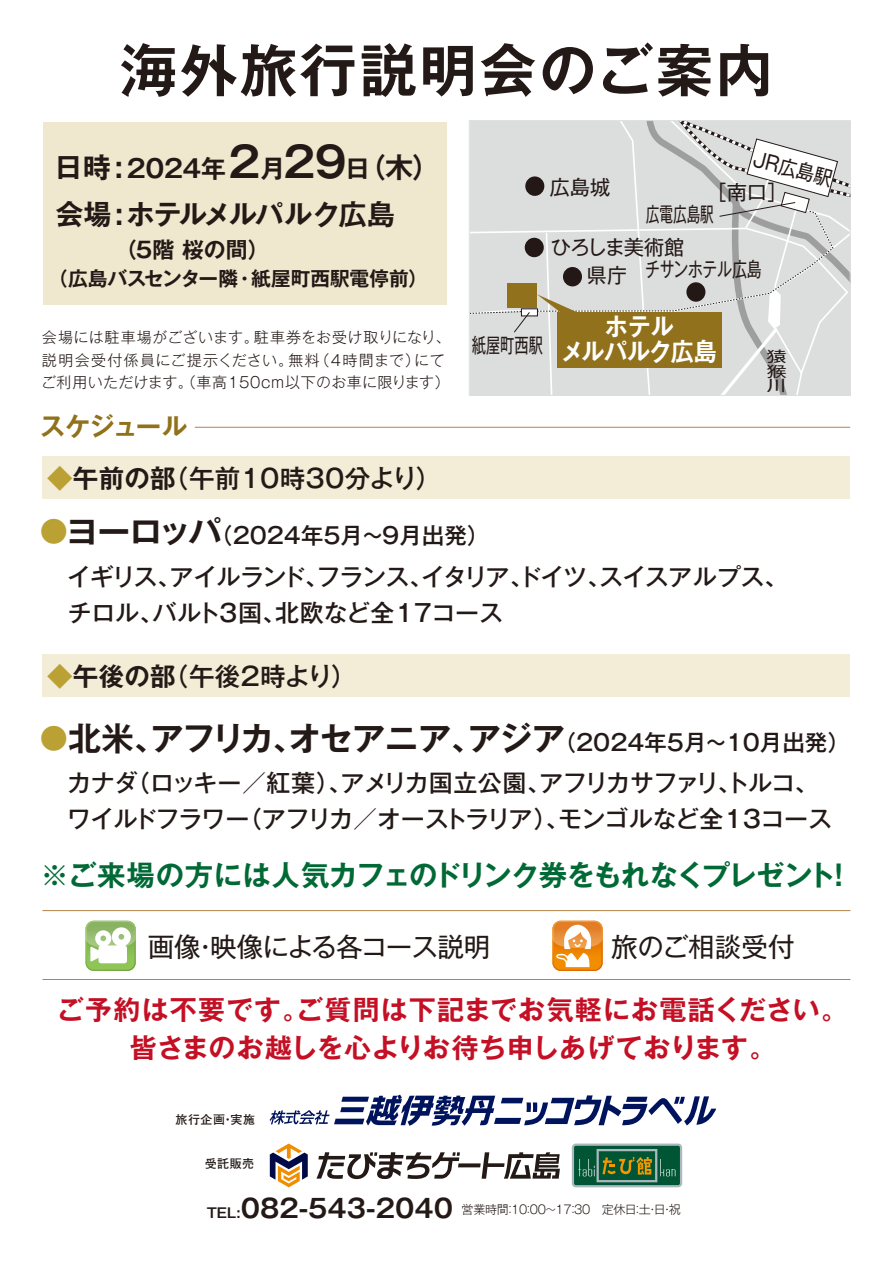
<style>
.page{position:relative;width:893px;height:1263px;background:#fff}
.page>*{position:absolute;margin:0;border:0;box-sizing:border-box;transform-origin:0 0}
.t1{font:700 57px "Gothic MB101 Pro De";letter-spacing:.05em;color:#231916}
.t2{font:700 33px "Gothic MB101 Pro De";letter-spacing:-.03em;color:#231916}
.t3{font:700 28.5px "Gothic MB101 Pro De";letter-spacing:-.03em;color:#006935}
.t4{font:700 28.2px "Gothic MB101 Pro De";letter-spacing:-.045em;color:#231916}
.t5{font:700 27px/37.5px "Gothic MB101 Pro De";letter-spacing:.035em;color:#c40f24;text-align:center}
.t6{font:26.55px "Gothic MB101 Pro";letter-spacing:-.03em;color:#231916}
.t7{font:26.55px "Gothic MB101 Pro";letter-spacing:-.005em;color:#231916}
.t8{font:500 25.5px "Gothic MB101 Pro";letter-spacing:.01em;color:#231916}
.t9{font:700 25.5px "Gothic MB101 Pro De";letter-spacing:-.05em;color:#91711b}
.t10{font:700 25.05px "Gothic MB101 Pro De";letter-spacing:-.015em;color:#231916}
.t11{font:700 25.05px/25px "Gothic MB101 Pro De";color:#fff;text-align:center;scale:.92 1}
.t12{font:500 24px/36px "Gothic MB101 Pro";letter-spacing:-.035em;color:#231916}
.t13{font:500 22.5px "Gothic MB101 Pro";color:#231916}
.t14{font:700 21.9px "Gothic MB101 Pro De";color:#231916}
.t15{font:20.4px "Gothic MB101 Pro";letter-spacing:-.03em;color:#241916;scale:.73 1}
.t16{font:20.4px "Gothic MB101 Pro";letter-spacing:-.05em;color:#241916}
.t17{font:20.4px "Gothic MB101 Pro";color:#241916}
.t18{font:20.4px "Gothic MB101 Pro";color:#241916;scale:.67 1}
.t19{font:20.4px "Gothic MB101 Pro";color:#241916;scale:.7 1}
.t20{font:20.4px "Gothic MB101 Pro";color:#231916}
.t21{font:20.25px "Gothic MB101 Pro";color:#241916;scale:.9 1}
.t22{font:700 19.65px "Gothic MB101 Pro De";letter-spacing:-.005em;color:#231916}
.t23{font:300 15px/22.5px "Gothic MB101 Pro";letter-spacing:.04em;color:#231916}
.t24{font:14.7px/14.7px "Gothic MB101 Pro";color:#241916;text-align:justify;scale:1.38 1}
.t25{font:300 12px "Gothic MB101 Pro";letter-spacing:-.025em;color:#231916}
.t26{font:700 12px "Futo Go B101 Pro";letter-spacing:.04em;color:#231916}
.s1{font-size:28.2px}
.s2{font-size:42px}
.s3{color:#bba133}
.s4{font-family:"Gothic MB101 Pro De";font-weight:700}
.s5{font-family:"Gothic MB101 Pro De";font-weight:700;font-size:28.2px;color:#bba133}
.s6{font-family:"Gothic MB101 Pro De";font-weight:700;font-size:33px}
.s7{font-size:28.2px;color:#bba133}
.s8{font-family:"Gothic MB101 Pro";font-weight:500;font-size:22.5px}
.s9{font-family:"Gothic MB101 Pro De";font-weight:700;font-size:13.5px}
.s10{font-family:"Gothic MB101 Pro De";font-weight:700;font-size:25.5px}
</style>
<div class="page">
<div style="left:43px;top:122px;width:403px;height:183px;background:#efe8ce"></div>
<svg style="left:471px;top:122px;width:377px;height:272px;background:#d0cec5"></svg>
<div style="left:469px;top:120px;width:381px;height:276px;border:1px solid #dcdddd"></div>
<svg style="left:572px;top:1143px;width:110px;height:44px;background:#3d7453"></svg>
<svg style="left:458px;top:1163px;width:23px;height:4px"></svg>
<svg style="left:482px;top:1152px;width:78px;height:27px"></svg>
<svg style="left:317px;top:1152px;width:143px;height:27px"></svg>
<svg style="left:270px;top:1143px;width:38px;height:44px"></svg>
<hr style="left:195px;top:427px;width:655px;height:1px;background:#b38348">
<div style="left:43px;top:456px;width:807px;height:43px;background:#f3edd8"></div>
<div style="left:43px;top:654px;width:807px;height:43px;background:#f3edd8"></div>
<hr style="left:43px;top:910px;width:807px;height:1px;background:#b38348">
<hr style="left:43px;top:979px;width:807px;height:1px;background:#b38348">
<svg style="left:85px;top:921px;width:51px;height:50px"></svg>
<svg style="left:552px;top:921px;width:51px;height:50px"></svg>
<svg style="left:270px;top:1094px;width:446px;height:32px"></svg>
<h1 class="t1" style="left:120px;top:23px;width:654px">海外旅行説明会のご案内</h1>
<p class="t10" style="left:54px;top:148px;width:387px"><span class="s1">日時:</span>2024年<span class="s2">2</span>月<span class="s2">29</span>日<span class="s1">（木）</span></p>
<p class="t4" style="left:55px;top:190px;width:341px">会場:ホテルメルパルク広島</p>
<p class="t14" style="left:115px;top:231px;width:156px">（5階 桜の間）</p>
<p class="t22" style="left:48px;top:262px;width:381px">（広島バスセンター隣・紙屋町西駅電停前）</p>
<p class="t23" style="left:41px;top:324px;width:411px">会場には駐車場がございます。駐車券をお受け取りになり、説明会受付係員にご提示ください。無料（4時間まで）にてご利用いただけます。（車高150cm以下のお車に限ります）</p>
<p class="t9" style="left:40px;top:405px;width:149px">スケジュール</p>
<p class="t8" style="left:47px;top:457px;width:395px"><span class="s3">◆</span><span class="s4">午前の部</span>（午前10時30分より）</p>
<p class="t17" style="left:550px;top:171px;width:62px">広島城</p>
<p class="t21" style="left:758px;top:142px;width:91px;rotate:14deg">JR広島駅</p>
<p class="t20" style="left:706px;top:175px;width:82px">［南口］</p>
<p class="t18" style="left:646px;top:197px;width:103px">広電広島駅</p>
<p class="t19" style="left:472px;top:328px;width:103px">紙屋町西駅</p>
<p class="t16" style="left:551px;top:230px;width:135px">ひろしま美術館</p>
<p class="t15" style="left:645px;top:252px;width:161px">チサンホテル広島</p>
<p class="t11" style="left:561px;top:311px;width:171px">ホテル<br>メルパルク広島</p>
<p class="t17" style="left:586px;top:258px;width:42px">県庁</p>
<p class="t24" style="left:766px;top:347px;width:16px">猿猴川</p>
<p class="t13" style="left:40px;top:517px;width:451px"><span class="s5">●</span><span class="s6">ヨーロッパ</span>（2024年5月～9月出発）</p>
<p class="t12" style="left:67px;top:556px;width:723px">イギリス、アイルランド、フランス、イタリア、ドイツ、スイスアルプス、チロル、バルト3国、北欧など全17コース</p>
<p class="t8" style="left:47px;top:655px;width:311px"><span class="s3">◆</span><span class="s4">午後の部</span>（午後2時より）</p>
<h2 class="t2" style="left:40px;top:711px;width:811px"><span class="s7">●</span>北米、アフリカ、オセアニア、アジア<span class="s8">（2024年5月～10月出発）</span></h2>
<p class="t12" style="left:67px;top:762px;width:766px">カナダ（ロッキー／紅葉）、アメリカ国立公園、アフリカサファリ、トルコ、ワイルドフラワー（アフリカ／オーストラリア）、モンゴルなど全13コース</p>
<p class="t3" style="left:40px;top:851px;width:814px">※ご来場の方には人気カフェのドリンク券をもれなくプレゼント！</p>
<p class="t6" style="left:148px;top:924px;width:344px">画像・映像による各コース説明</p>
<p class="t7" style="left:611px;top:924px;width:185px">旅のご相談受付</p>
<p class="t5" style="left:57px;top:988px;width:793px">ご予約は不要です。ご質問は下記までお気軽にお電話ください。皆さまのお越しを心よりお待ち申しあげております。</p>
<p class="t26" style="left:176px;top:1110px;width:81px">旅行企画・実施</p>
<p class="t26" style="left:205px;top:1154px;width:51px">受託販売</p>
<p class="t25" style="left:207px;top:1200px;width:475px"><span class="s9">TEL:</span><span class="s10">082-543-2040</span> 営業時間：10：00～17：30　定休日：土・日・祝</p>
</div>
